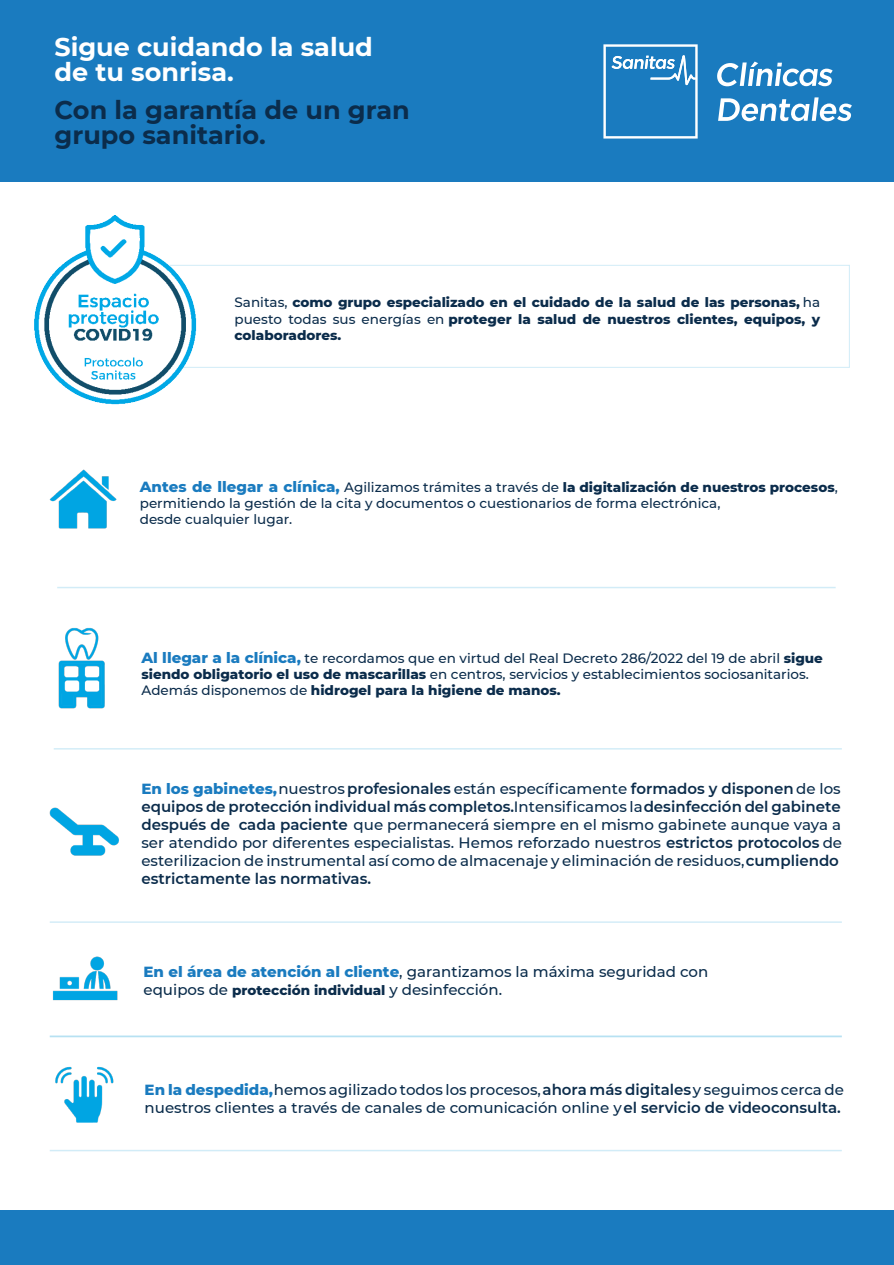
<style>
.page{position:relative;width:894px;height:1265px;background:#fff}
.page>*{position:absolute;margin:0;border:0;box-sizing:border-box;transform-origin:0 0}
.t1{font:700 25.5px/25.5px "Montserrat";color:#0b2c4b}
.t2{font:700 25.5px/25.5px "Montserrat";color:#fff}
.t3{font:500 15px/18px "Montserrat";color:#0a2c4b}
.t4{font:500 13.5px/16px "Montserrat";color:#0b2c4b}
.t5{font:800 13.5px/16.2px "Montserrat";color:#0b2c4b;text-align:justify}
.s1{font-weight:500}
.s2{font-weight:800;font-size:15px;color:#1a7bbf}
.s3{font-weight:800}
.s4{font-weight:800;color:#1a7bbf}
.s5{font-weight:600;color:#0b2c4b}
.s6{font-weight:800;font-size:13.5px;color:#0b2c4b}
</style>
<div class="page">
<hr style="left:57px;top:587px;width:778px;height:1px;background:#149dd9">
<img style="left:58px;top:628px;width:47px;height:81px">
<img style="left:49px;top:807px;width:70px;height:49px">
<img style="left:53px;top:956px;width:65px;height:45px">
<div style="left:0;top:0;width:893px;height:181px;background:#1a7bbf"></div>
<img style="left:49px;top:469px;width:68px;height:60px">
<hr style="left:54px;top:748px;width:787px;height:1px;background:#149dd9">
<hr style="left:50px;top:921px;width:791px;height:1px;background:#149dd9">
<hr style="left:50px;top:1036px;width:791px;height:1px;background:#149dd9">
<hr style="left:50px;top:1035px;width:791px;height:1px;background:#149dd9">
<hr style="left:50px;top:1149px;width:791px;height:2px;background:#149dd9">
<img style="left:55px;top:1066px;width:59px;height:57px">
<img style="left:34px;top:215px;width:188px;height:190px">
<svg style="left:717px;top:62px;width:115px;height:24px"></svg>
<svg style="left:718px;top:97px;width:133px;height:24px"></svg>
<svg style="left:603px;top:44px;width:94px;height:94px"></svg>
<div style="left:0;top:1210px;width:893px;height:54px;background:#1a7bbf"></div>
<h1 class="t2" style="left:54px;top:33px;width:320px">Sigue cuidando la salud de tu sonrisa.</h1>
<h1 class="t1" style="left:54px;top:96px;width:357px">Con la garantía de un gran grupo sanitario.</h1>
<p class="t5" style="left:234px;top:294px;width:587px"><span class="s1">Sanitas,</span> como grupo especializado en el cuidado de la salud de las personas, <span class="s1">ha puesto todas sus energías en</span> proteger la salud de nuestros clientes, equipos, y colaboradores.</p>
<p class="t4" style="left:140px;top:478px;width:699px"><span class="s2">Antes de llegar a clínica,</span> Agilizamos trámites a través de <span class="s3">la digitalización de nuestros procesos</span>, permitiendo la gestión de la cita y documentos o cuestionarios de forma electrónica,<br>desde cualquier lugar.</p>
<p class="t4" style="left:141px;top:649px;width:682px"><span class="s2">Al llegar a la clínica,</span> te recordamos que en virtud del Real Decreto 286/2022 del 19 de abril <span class="s3">sigue siendo obligatorio el uso de mascarillas</span> en centros, servicios y establecimientos sociosanitarios.<br>Además disponemos de <span class="s3">hidrogel para la higiene de manos.</span></p>
<p class="t3" style="left:141px;top:779px;width:702px"><span class="s4">En los gabinetes,</span> nuestros <span class="s5">profesionales</span> están específicamente <span class="s5">formados y disponen</span> de los <span class="s5">equipos de protección individual más completos.</span> Intensificamos la <span class="s5">desinfección del gabinete después de cada paciente</span> que permanecerá siempre en el mismo gabinete aunque vaya a ser atendido por diferentes especialistas. Hemos reforzado nuestros <span class="s5">estrictos protocolos</span> de esterilizacion de instrumental así como de almacenaje y eliminación de residuos, <span class="s5">cumpliendo estrictamente las normativas.</span></p>
<p class="t3" style="left:143px;top:961px;width:566px"><span class="s4">En el área de atención al cliente</span>, garantizamos la máxima seguridad con equipos de <span class="s6">protección individual</span> y desinfección.</p>
<p class="t3" style="left:145px;top:1079px;width:700px"><span class="s4">En la despedida,</span> hemos agilizado todos los procesos, <span class="s5">ahora más digitales</span>y seguimos cerca de nuestros clientes a través de canales de comunicación online y <span class="s5">el servicio de videoconsulta.</span></p>
</div>
